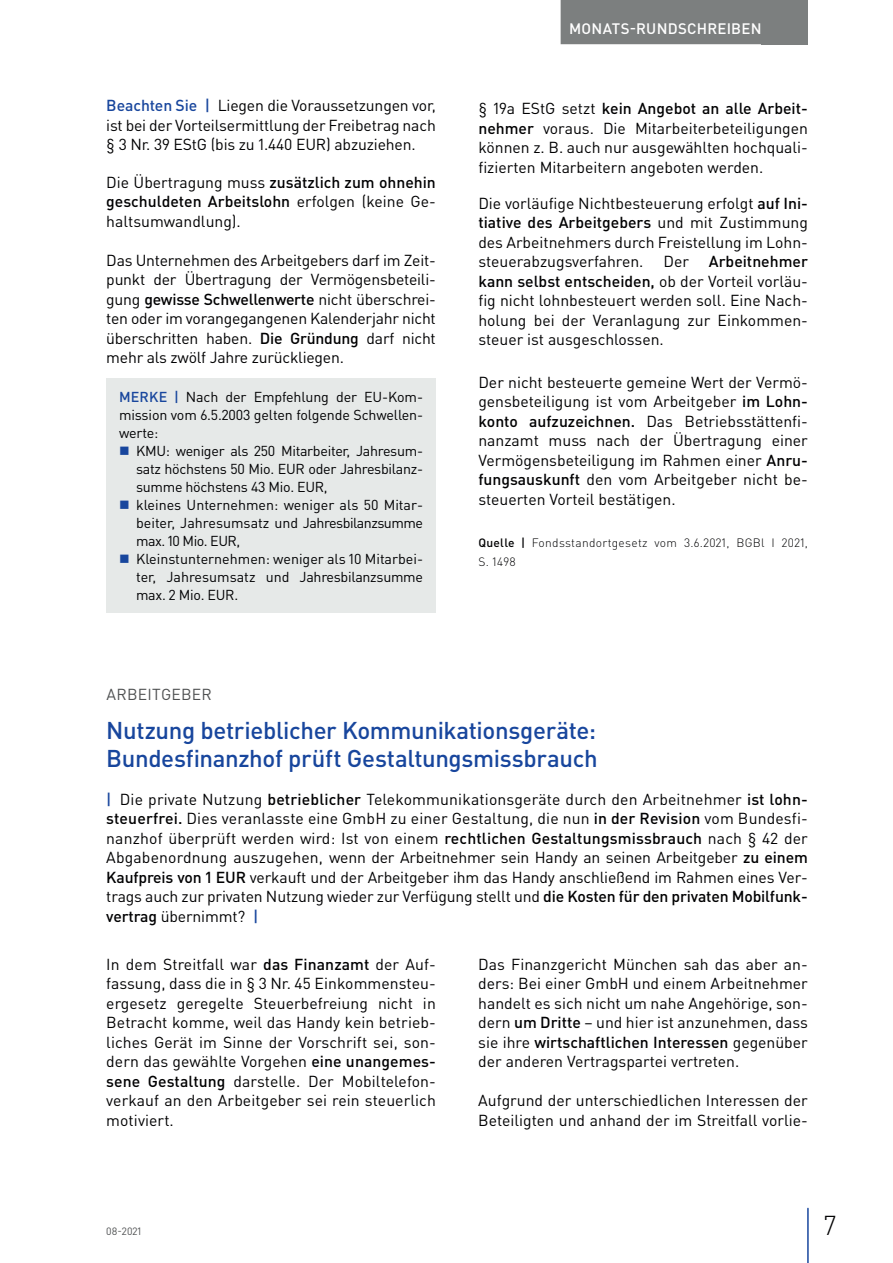
<style>
.page{position:relative;width:893px;height:1263px;background:#fff}
.page>*{position:absolute;margin:0;border:0;box-sizing:border-box;transform-origin:0 0}
.t1{font:300 27px "DIN Pro";color:#000002}
.t2{font:500 24px/28.5px "DIN Pro";letter-spacing:-.015em;color:#18469d}
.t3{font:15.75px/19.5px "DIN Pro";color:#000002;text-align:justify}
.t4{font:15.75px "DIN Pro";letter-spacing:.015em;color:#4f5152}
.t5{font:500 15px "DIN Pro";letter-spacing:.015em;color:#fff}
.t6{font:14.25px/18px "DIN Pro";letter-spacing:-.02em;color:#000002;text-align:justify}
.t7{font:300 12px/19.5px "DIN Pro";letter-spacing:.025em;color:#000002}
.t8{font:10.5px "DIN Pro";color:#4f5152}
.s1{font-weight:500;color:#18469d}
.s2{font-weight:500}
</style>
<div class="page">
<div style="left:762px;top:0;width:46px;height:44px;background:#7c7f7f"></div>
<hr style="left:807px;top:1208px;width:2px;height:55px;background:#18469d">
<div style="left:561px;top:0;width:209px;height:44px;background:#7c7f7f"></div>
<div style="left:106px;top:378px;width:330px;height:234px;background:#e6e9e8"></div>
<p class="t3" style="left:106px;top:95px;width:331px"><span class="s1">Beachten Sie |</span> Liegen die Voraussetzungen vor, ist bei der Vorteilsermittlung der Freibetrag nach § 3 Nr. 39 EStG (bis zu 1.440 EUR) abzuziehen.</p>
<p class="t3" style="left:106px;top:172px;width:331px">Die Übertragung muss <span class="s2">zusätzlich zum ohnehin geschuldeten Arbeitslohn</span> erfolgen (keine Ge&shy;haltsumwandlung).</p>
<p class="t3" style="left:106px;top:250px;width:331px">Das Unternehmen des Arbeitgebers darf im Zeit&shy;punkt der Übertragung der Vermögensbeteili&shy;gung <span class="s2">gewisse Schwellenwerte</span> nicht überschrei&shy;ten oder im vorangegangenen Kalenderjahr nicht überschritten haben. <span class="s2">Die Gründung</span> darf nicht mehr als zwölf Jahre zurückliegen.</p>
<p class="t6" style="left:119px;top:387px;width:306px"><span class="s1">MERKE |</span> Nach der Empfehlung der EU-Kom&shy;mission vom 6.5.2003 gelten folgende Schwellen&shy;werte:</p>
<p class="t6" style="left:136px;top:441px;width:289px;text-align:left">KMU: weniger als 250 Mitarbeiter, Jahresum&shy;satz höchstens 50 Mio. EUR oder Jahresbilanz&shy;summe höchstens 43 Mio. EUR,<br>kleines Unternehmen: weniger als 50 Mitar&shy;beiter, Jahresumsatz und Jahresbilanzsumme max. 10 Mio. EUR,<br>Kleinstunternehmen: weniger als 10 Mitarbei&shy;ter, Jahresumsatz und Jahresbilanzsumme max. 2 Mio. EUR.</p>
<p class="t5" style="left:569px;top:18px;width:194px">MONATS-RUNDSCHREIBEN</p>
<p class="t3" style="left:478px;top:98px;width:331px">§ 19a EStG setzt <span class="s2">kein Angebot an alle Arbeit&shy;nehmer</span> voraus. Die Mitarbeiterbeteiligungen können z. B. auch nur ausgewählten hochquali&shy;fizierten Mitarbeitern angeboten werden.</p>
<p class="t3" style="left:478px;top:193px;width:331px">Die vorläufige Nichtbesteuerung erfolgt <span class="s2">auf Ini&shy;tiative des Arbeitgebers</span> und mit Zustimmung des Arbeitnehmers durch Freistellung im Lohn&shy;steuerabzugsverfahren.</p>
<p class="t3" style="left:478px;top:251px;width:331px;text-indent:230px"><span class="s2">Arbeitnehmer kann selbst entscheiden,</span> ob der Vorteil vorläu&shy;fig nicht lohnbesteuert werden soll. Eine Nach&shy;holung bei der Veranlagung zur Einkommen&shy;steuer ist ausgeschlossen.</p>
<p class="t3" style="left:478px;top:372px;width:331px">Der nicht besteuerte gemeine Wert der Vermö&shy;gensbeteiligung ist vom Arbeitgeber <span class="s2">im Lohn&shy;konto aufzuzeichnen.</span> Das Betriebsstättenfi&shy;nanzamt muss nach der Übertragung einer Vermögensbeteiligung im Rahmen einer <span class="s2">Anru&shy;fungsauskunft</span> den vom Arbeitgeber nicht be&shy;steuerten Vorteil bestätigen.</p>
<p class="t7" style="left:478px;top:532px;width:331px"><span class="s2">Quelle |</span> Fondsstandortgesetz vom 3.6.2021, BGBl I 2021,<br>S. 1498</p>
<p class="t3" style="left:663px;top:251px;width:27px">Der</p>
<p class="t4" style="left:106px;top:683px;width:107px">ARBEITGEBER</p>
<h2 class="t2" style="left:106px;top:715px;width:493px">Nutzung betrieblicher Kommunikationsgeräte:<br>Bundesfinanzhof prüft Gestaltungsmissbrauch</h2>
<p class="t3" style="left:106px;top:789px;width:703px"><span class="s1">|</span> Die private Nutzung <span class="s2">betrieblicher</span> Telekommunikationsgeräte durch den Arbeitnehmer <span class="s2">ist lohn&shy;steuerfrei.</span> Dies veranlasste eine GmbH zu einer Gestaltung, die nun <span class="s2">in der Revision</span> vom Bundesfi&shy;nanzhof überprüft werden wird: Ist von einem <span class="s2">rechtlichen Gestaltungsmissbrauch</span> nach § 42 der Abgabenordnung auszugehen, wenn der Arbeitnehmer sein Handy an seinen Arbeitgeber <span class="s2">zu einem Kaufpreis von 1 EUR</span> verkauft und der Arbeitgeber ihm das Handy anschließend im Rahmen eines Ver&shy;trags auch zur privaten Nutzung wieder zur Verfügung stellt und <span class="s2">die Kosten für den privaten Mobilfunk&shy;vertrag</span> übernimmt? <span class="s1">|</span></p>
<p class="t3" style="left:106px;top:953px;width:331px">In dem Streitfall war <span class="s2">das Finanzamt</span> der Auf&shy;fassung, dass die in § 3 Nr. 45 Einkommensteu&shy;ergesetz geregelte Steuerbefreiung nicht in Betracht komme, weil das Handy kein betrieb&shy;liches Gerät im Sinne der Vorschrift sei, son&shy;dern das gewählte Vorgehen <span class="s2">eine unangemes&shy;sene Gestaltung</span> darstelle. Der Mobiltelefon&shy;verkauf an den Arbeitgeber sei rein steuerlich motiviert.</p>
<p class="t3" style="left:478px;top:953px;width:331px">Das Finanzgericht München sah das aber an&shy;ders: Bei einer GmbH und einem Arbeitnehmer handelt es sich nicht um nahe Angehörige, son&shy;dern <span class="s2">um Dritte</span> – und hier ist anzunehmen, dass sie ihre <span class="s2">wirtschaftlichen Interessen</span> gegenüber der anderen Vertragspartei vertreten.</p>
<p class="t3" style="left:478px;top:1090px;width:331px">Aufgrund der unterschiedlichen Interessen der<br>Beteiligten und anhand der im Streitfall vorlie-</p>
<p class="t8" style="left:106px;top:1224px;width:37px">08-2021</p>
<h1 class="t1" style="left:824px;top:1207px;width:14px">7</h1>
</div>
